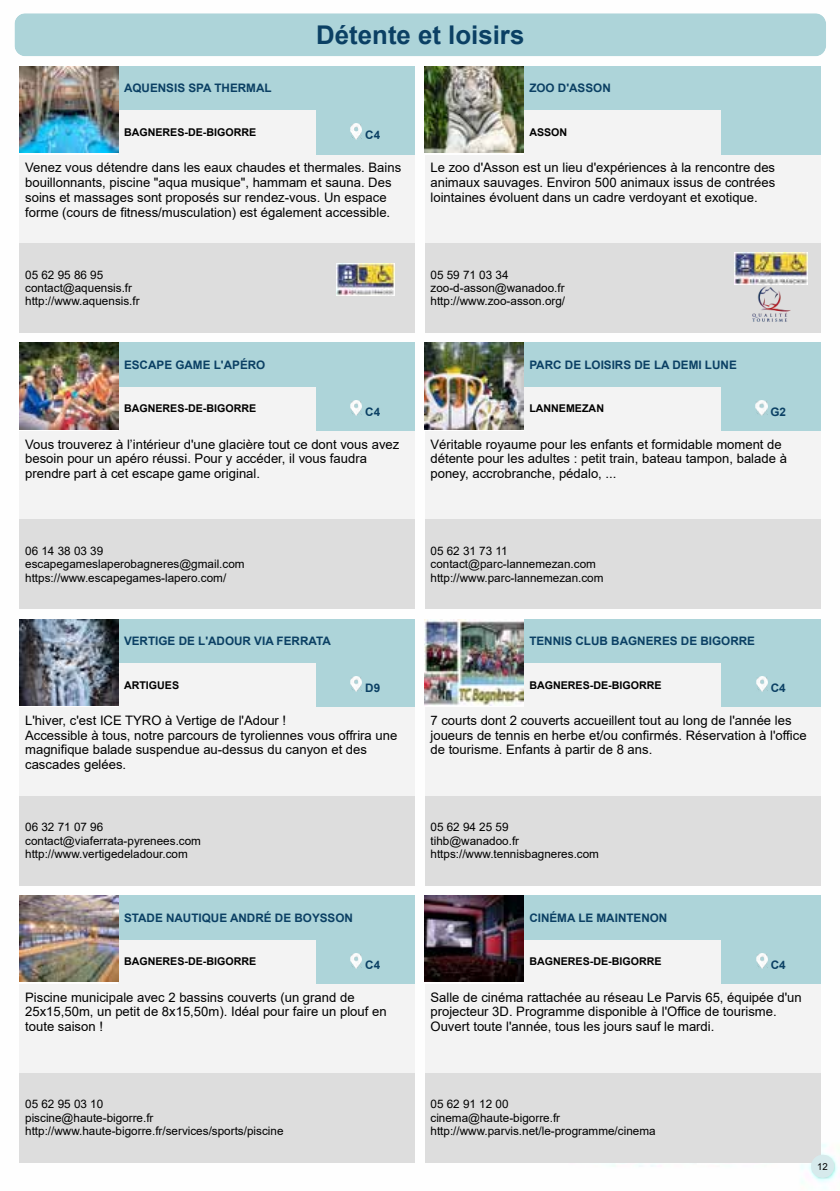
<style>
.page{position:relative;width:840px;height:1191px;background:#fff}
.page>*{position:absolute;margin:0;border:0;box-sizing:border-box;transform-origin:0 0}
.t1{font:700 25.8px "Arial";color:#0b4064}
.t2{font:13px/14.8px "Arial";color:#000}
.t3{font:11.6px/13.4px "Arial";color:#000}
.t4{font:700 11.6px "Arial";color:#0b4064}
.t5{font:700 10.6px "Arial";color:#000}
.t6{font:9.6px "Arial";color:#000}
</style>
<div class="page">
<img style="left:19px;top:20px;width:819px;height:1169px">
<div style="left:14px;top:13px;width:811px;height:43px;background:#add4d9"></div>
<div style="left:118px;top:67px;width:297px;height:44px;background:#add4d9"></div>
<div style="left:118px;top:111px;width:198px;height:44px;background:#f3f3f3"></div>
<div style="left:316px;top:111px;width:99px;height:44px;background:#add4d9"></div>
<div style="left:20px;top:155px;width:395px;height:88px;background:#f3f3f3"></div>
<div style="left:20px;top:243px;width:296px;height:89px;background:#ddd"></div>
<div style="left:316px;top:243px;width:99px;height:89px;background:#ddd"></div>
<div style="left:523px;top:67px;width:297px;height:44px;background:#add4d9"></div>
<div style="left:523px;top:111px;width:198px;height:44px;background:#f3f3f3"></div>
<div style="left:721px;top:111px;width:99px;height:44px;background:#add4d9"></div>
<div style="left:425px;top:155px;width:395px;height:88px;background:#f3f3f3"></div>
<div style="left:425px;top:243px;width:296px;height:89px;background:#ddd"></div>
<div style="left:721px;top:243px;width:99px;height:89px;background:#ddd"></div>
<div style="left:118px;top:343px;width:297px;height:44px;background:#add4d9"></div>
<div style="left:118px;top:387px;width:198px;height:44px;background:#f3f3f3"></div>
<div style="left:316px;top:387px;width:99px;height:44px;background:#add4d9"></div>
<div style="left:20px;top:431px;width:395px;height:89px;background:#f3f3f3"></div>
<div style="left:20px;top:520px;width:296px;height:89px;background:#ddd"></div>
<div style="left:316px;top:520px;width:99px;height:89px;background:#ddd"></div>
<div style="left:523px;top:343px;width:297px;height:44px;background:#add4d9"></div>
<div style="left:523px;top:387px;width:198px;height:44px;background:#f3f3f3"></div>
<div style="left:721px;top:387px;width:99px;height:44px;background:#add4d9"></div>
<div style="left:425px;top:431px;width:395px;height:89px;background:#f3f3f3"></div>
<div style="left:425px;top:520px;width:296px;height:89px;background:#ddd"></div>
<div style="left:721px;top:520px;width:99px;height:89px;background:#ddd"></div>
<div style="left:118px;top:619px;width:297px;height:44px;background:#add4d9"></div>
<div style="left:118px;top:663px;width:198px;height:44px;background:#f3f3f3"></div>
<div style="left:316px;top:663px;width:99px;height:44px;background:#add4d9"></div>
<div style="left:20px;top:707px;width:395px;height:89px;background:#f3f3f3"></div>
<div style="left:20px;top:796px;width:296px;height:89px;background:#ddd"></div>
<div style="left:316px;top:796px;width:99px;height:89px;background:#ddd"></div>
<div style="left:523px;top:619px;width:297px;height:44px;background:#add4d9"></div>
<div style="left:523px;top:663px;width:198px;height:44px;background:#f3f3f3"></div>
<div style="left:721px;top:663px;width:99px;height:44px;background:#add4d9"></div>
<div style="left:425px;top:707px;width:395px;height:89px;background:#f3f3f3"></div>
<div style="left:425px;top:796px;width:296px;height:89px;background:#ddd"></div>
<div style="left:721px;top:796px;width:99px;height:89px;background:#ddd"></div>
<div style="left:118px;top:895px;width:297px;height:45px;background:#add4d9"></div>
<div style="left:118px;top:940px;width:198px;height:44px;background:#f3f3f3"></div>
<div style="left:316px;top:940px;width:99px;height:44px;background:#add4d9"></div>
<div style="left:20px;top:984px;width:395px;height:89px;background:#f3f3f3"></div>
<div style="left:20px;top:1073px;width:296px;height:89px;background:#ddd"></div>
<div style="left:316px;top:1073px;width:99px;height:89px;background:#ddd"></div>
<div style="left:523px;top:895px;width:297px;height:45px;background:#add4d9"></div>
<div style="left:523px;top:940px;width:198px;height:44px;background:#f3f3f3"></div>
<div style="left:721px;top:940px;width:99px;height:44px;background:#add4d9"></div>
<div style="left:425px;top:984px;width:395px;height:89px;background:#f3f3f3"></div>
<div style="left:425px;top:1073px;width:296px;height:89px;background:#ddd"></div>
<div style="left:721px;top:1073px;width:99px;height:89px;background:#ddd"></div>
<img style="left:20px;top:67px;width:98px;height:86px">
<img style="left:351px;top:124px;width:11px;height:15px">
<img style="left:336px;top:264px;width:58px;height:32px">
<img style="left:425px;top:67px;width:98px;height:86px">
<img style="left:734px;top:252px;width:73px;height:32px">
<img style="left:752px;top:287px;width:37px;height:34px">
<img style="left:20px;top:343px;width:98px;height:86px">
<img style="left:351px;top:400px;width:11px;height:15px">
<img style="left:425px;top:343px;width:98px;height:86px">
<img style="left:755px;top:400px;width:11px;height:15px">
<img style="left:20px;top:619px;width:98px;height:86px">
<img style="left:351px;top:676px;width:11px;height:16px">
<img style="left:425px;top:619px;width:98px;height:86px">
<img style="left:756px;top:676px;width:11px;height:16px">
<img style="left:20px;top:895px;width:98px;height:87px">
<img style="left:351px;top:953px;width:11px;height:15px">
<img style="left:425px;top:895px;width:98px;height:87px">
<img style="left:756px;top:953px;width:11px;height:15px">
<div style="left:810px;top:1154px;width:23px;height:23px;background:#d6eaec;border-radius:50%"></div>
<h1 class="t1" style="left:316px;top:16px;width:209px">Détente et loisirs</h1>
<p class="t4" style="left:124px;top:80px;width:149px">AQUENSIS SPA THERMAL</p>
<p class="t5" style="left:124px;top:125px;width:134px">BAGNERES-DE-BIGORRE</p>
<p class="t4" style="left:365px;top:127px;width:16px">C4</p>
<p class="t2" style="left:25px;top:160px;width:377px">Venez vous détendre dans les eaux chaudes et thermales. Bains bouillonnants, piscine "aqua musique", hammam et sauna. Des soins et massages sont proposés sur rendez-vous. Un espace forme (cours de fitness/musculation) est également accessible.</p>
<p class="t3" style="left:25px;top:268px;width:116px">05 62 95 86 95 contact@aquensis.fr http://www.aquensis.fr</p>
<p class="t4" style="left:124px;top:356px;width:143px">ESCAPE GAME L'APÉRO</p>
<p class="t5" style="left:124px;top:401px;width:134px">BAGNERES-DE-BIGORRE</p>
<p class="t4" style="left:365px;top:403px;width:16px">C4</p>
<p class="t2" style="left:25px;top:436px;width:375px">Vous trouverez à l’intérieur d'une glacière tout ce dont vous avez besoin pour un apéro réussi. Pour y accéder, il vous faudra prendre part à cet escape game original.</p>
<p class="t3" style="left:25px;top:544px;width:221px">06 14 38 03 39 escapegameslaperobagneres@gmail.com https://www.escapegames-lapero.com/</p>
<p class="t4" style="left:124px;top:633px;width:208px">VERTIGE DE L'ADOUR VIA FERRATA</p>
<p class="t5" style="left:124px;top:677px;width:57px">ARTIGUES</p>
<p class="t4" style="left:365px;top:679px;width:16px">D9</p>
<p class="t2" style="left:25px;top:713px;width:373px">L'hiver, c'est ICE TYRO à Vertige de l'Adour !<br>Accessible à tous, notre parcours de tyroliennes vous offrira une magnifique balade suspendue au-dessus du canyon et des cascades gelées.</p>
<p class="t3" style="left:25px;top:820px;width:177px">06 32 71 07 96 contact@viaferrata-pyrenees.com http://www.vertigedeladour.com</p>
<p class="t4" style="left:124px;top:909px;width:230px">STADE NAUTIQUE ANDRÉ DE BOYSSON</p>
<p class="t5" style="left:124px;top:954px;width:134px">BAGNERES-DE-BIGORRE</p>
<p class="t4" style="left:365px;top:956px;width:16px">C4</p>
<p class="t2" style="left:25px;top:989px;width:363px">Piscine municipale avec 2 bassins couverts (un grand de<br>25x15,50m, un petit de 8x15,50m). Idéal pour faire un plouf en toute saison !</p>
<p class="t4" style="left:529px;top:80px;width:83px">ZOO D'ASSON</p>
<p class="t5" style="left:529px;top:125px;width:39px">ASSON</p>
<p class="t2" style="left:430px;top:160px;width:346px;text-align:justify">Le zoo d'Asson est un lieu d'expériences à la rencontre des animaux sauvages. Environ 500 animaux issus de contrées lointaines évoluent dans un cadre verdoyant et exotique.</p>
<p class="t3" style="left:430px;top:268px;width:136px">05 59 71 03 34 zoo-d-asson@wanadoo.fr http://www.zoo-asson.org/</p>
<p class="t4" style="left:529px;top:356px;width:209px">PARC DE LOISIRS DE LA DEMI LUNE</p>
<p class="t5" style="left:529px;top:401px;width:76px">LANNEMEZAN</p>
<p class="t4" style="left:770px;top:403px;width:17px">G2</p>
<p class="t2" style="left:430px;top:436px;width:358px">Véritable royaume pour les enfants et formidable moment de détente pour les adultes : petit train, bateau tampon, balade à poney, accrobranche, pédalo, ...</p>
<p class="t3" style="left:430px;top:544px;width:174px">05 62 31 73 11 contact@parc-lannemezan.com http://www.parc-lannemezan.com</p>
<p class="t4" style="left:529px;top:633px;width:227px">TENNIS CLUB BAGNERES DE BIGORRE</p>
<p class="t5" style="left:529px;top:677px;width:134px">BAGNERES-DE-BIGORRE</p>
<p class="t4" style="left:770px;top:679px;width:16px">C4</p>
<p class="t2" style="left:430px;top:713px;width:377px">7 courts dont 2 couverts accueillent tout au long de l'année les joueurs de tennis en herbe et/ou confirmés. Réservation à l'office de tourisme. Enfants à partir de 8 ans.</p>
<p class="t3" style="left:430px;top:820px;width:170px">05 62 94 25 59 tihb@wanadoo.fr https://www.tennisbagneres.com</p>
<p class="t4" style="left:529px;top:909px;width:139px">CINÉMA LE MAINTENON</p>
<p class="t5" style="left:529px;top:954px;width:134px">BAGNERES-DE-BIGORRE</p>
<p class="t4" style="left:770px;top:956px;width:16px">C4</p>
<p class="t2" style="left:430px;top:989px;width:372px">Salle de cinéma rattachée au réseau Le Parvis 65, équipée d'un projecteur 3D. Programme disponible à l'Office de tourisme.<br>Ouvert toute l'année, tous les jours sauf le mardi.</p>
<p class="t3" style="left:25px;top:1097px;width:260px">05 62 95 03 10<br>piscine@haute-bigorre.fr http://www.haute-bigorre.fr/services/sports/piscine</p>
<p class="t3" style="left:430px;top:1097px;width:226px">05 62 91 12 00<br>cinema@haute-bigorre.fr http://www.parvis.net/le-programme/cinema</p>
<p class="t6" style="left:816px;top:1160px;width:12px">12</p>
</div>
